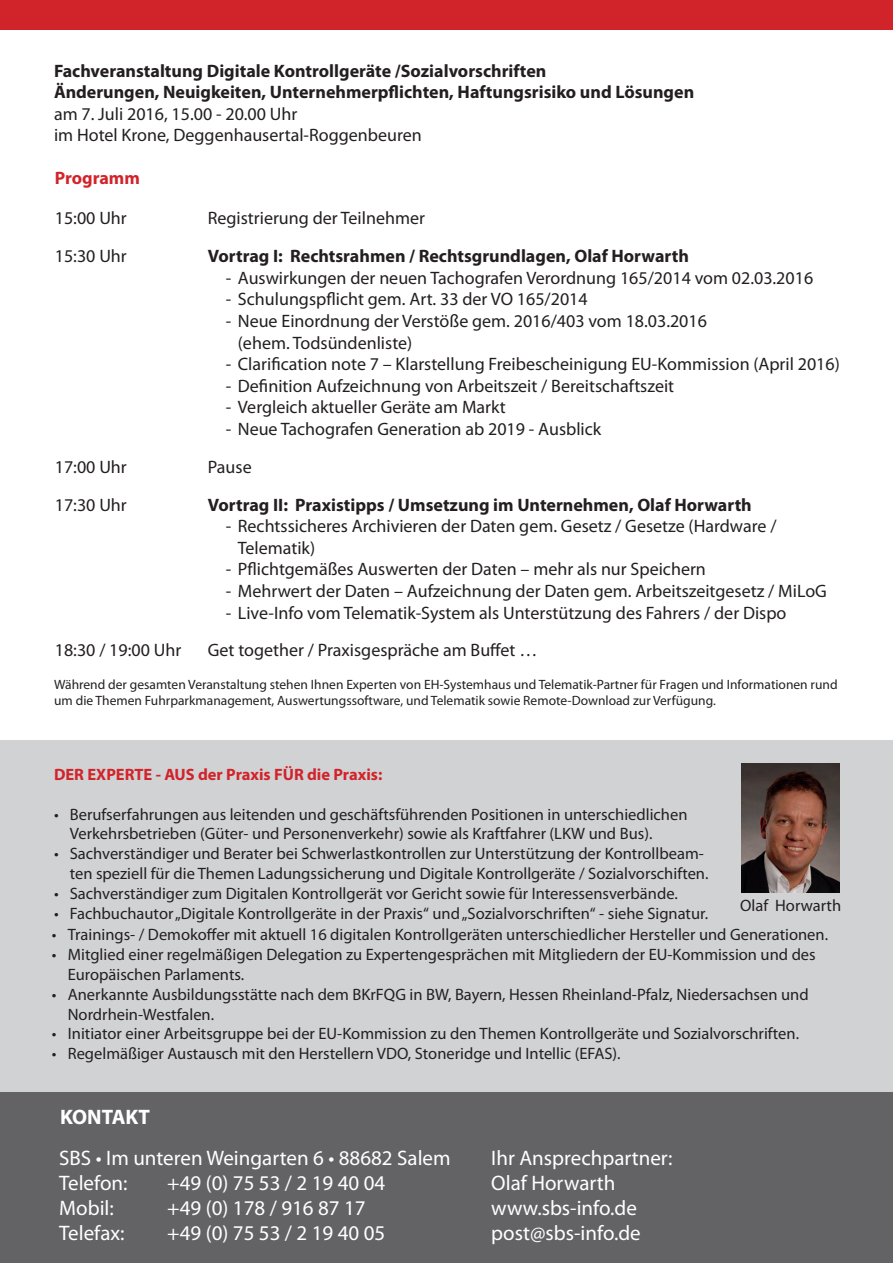
<style>
.page{position:relative;width:893px;height:1263px;background:#fff}
.page>*{position:absolute;margin:0;border:0;box-sizing:border-box;transform-origin:0 0}
.t1{font:21px "Myriad Pro";color:#fff}
.t2{font:700 21px "Myriad Pro";color:#fff}
.t3{font:18px/21.6px "Myriad Pro";color:#231f20}
.t4{font:700 18px/21.6px "Myriad Pro";color:#231f20}
.t5{font:700 18px "Myriad Pro";color:#d1232a}
.t6{font:16.5px/19.8px "Myriad Pro";color:#231f20}
.t7{font:700 16.5px "Myriad Pro";color:#d1232a}
.t8{font:13.5px/16.2px "Myriad Pro";color:#231f20}
</style>
<div class="page">
<div style="left:0;top:740px;width:893px;height:351px;background:#d1d2d4"></div>
<div style="left:0;top:0;width:893px;height:30px;background:#d1232a"></div>
<img style="left:741px;top:763px;width:98px;height:129px">
<div style="left:1px;top:1093px;width:892px;height:170px;background:#636366"></div>
<p class="t4" style="left:54px;top:59px;width:642px">Fachveranstaltung Digitale Kontrollgeräte /Sozialvorschriften<br>Änderungen, Neuigkeiten, Unternehmerpflichten, Haftungsrisiko und Lösungen</p>
<p class="t3" style="left:54px;top:103px;width:369px">am 7. Juli 2016, 15.00 - 20.00 Uhr<br>im Hotel Krone, Deggenhausertal-Roggenbeuren</p>
<p class="t5" style="left:55px;top:167px;width:87px">Programm</p>
<p class="t3" style="left:55px;top:207px;width:73px">15:00 Uhr</p>
<p class="t3" style="left:208px;top:207px;width:219px">Registrierung der Teilnehmer</p>
<p class="t3" style="left:55px;top:245px;width:73px">15:30 Uhr</p>
<p class="t4" style="left:208px;top:245px;width:482px">Vortrag I: Rechtsrahmen / Rechtsgrundlagen, Olaf Horwarth</p>
<p class="t3" style="left:226px;top:267px;width:589px">- Auswirkungen der neuen Tachografen Verordnung 165/2014 vom 02.03.2016</p>
<p class="t3" style="left:226px;top:288px;width:363px">- Schulungspflicht gem. Art. 33 der VO 165/2014</p>
<p class="t3" style="left:238px;top:310px;width:471px;text-indent:-12px">- Neue Einordnung der Verstöße gem. 2016/403 vom 18.03.2016 (ehem. Todsündenliste)</p>
<p class="t3" style="left:226px;top:353px;width:615px">- Clarification note 7 – Klarstellung Freibescheinigung EU-Kommission (April 2016)</p>
<p class="t3" style="left:226px;top:375px;width:450px">- Definition Aufzeichnung von Arbeitszeit / Bereitschaftszeit</p>
<p class="t3" style="left:226px;top:396px;width:281px">- Vergleich aktueller Geräte am Markt</p>
<p class="t3" style="left:226px;top:418px;width:377px">- Neue Tachografen Generation ab 2019 - Ausblick</p>
<p class="t3" style="left:55px;top:456px;width:73px">17:00 Uhr</p>
<p class="t3" style="left:208px;top:456px;width:45px">Pause</p>
<p class="t3" style="left:55px;top:493px;width:73px">17:30 Uhr</p>
<p class="t4" style="left:208px;top:493px;width:545px">Vortrag II: Praxistipps / Umsetzung im Unternehmen, Olaf Horwarth</p>
<p class="t3" style="left:238px;top:515px;width:540px;text-indent:-12px">- Rechtssicheres Archivieren der Daten gem. Gesetz / Gesetze (Hardware /<br>Telematik)</p>
<p class="t3" style="left:226px;top:558px;width:482px">- Pflichtgemäßes Auswerten der Daten – mehr als nur Speichern</p>
<p class="t3" style="left:226px;top:580px;width:602px">- Mehrwert der Daten – Aufzeichnung der Daten gem. Arbeitszeitgesetz / MiLoG</p>
<p class="t3" style="left:226px;top:601px;width:562px">- Live-Info vom Telematik-System als Unterstützung des Fahrers / der Dispo</p>
<p class="t3" style="left:55px;top:639px;width:128px">18:30 / 19:00 Uhr</p>
<p class="t3" style="left:208px;top:639px;width:331px">Get together / Praxisgespräche am Buffet …</p>
<p class="t8" style="left:54px;top:676px;width:785px">Während der gesamten Veranstaltung stehen Ihnen Experten von EH-Systemhaus und Telematik-Partner für Fragen und Informationen rund um die Themen Fuhrparkmanagement, Auswertungssoftware, und Telematik sowie Remote-Download zur Verfügung.</p>
<p class="t7" style="left:54px;top:764px;width:330px">DER EXPERTE - AUS der Praxis FÜR die Praxis:</p>
<p class="t6" style="left:70px;top:804px;width:619px;text-indent:-16px">• Berufserfahrungen aus leitenden und geschäftsführenden Positionen in unterschiedlichen<br>Verkehrsbetrieben (Güter- und Personenverkehr) sowie als Kraftfahrer (LKW und Bus).</p>
<p class="t6" style="left:54px;top:843px;width:656px;text-align:right">• Sachverständiger und Berater bei Schwerlastkontrollen zur Unterstützung der Kontrollbeam&shy;ten speziell für die Themen Ladungssicherung und Digitale Kontrollgeräte / Sozialvorschiften.</p>
<p class="t6" style="left:54px;top:883px;width:625px">• Sachverständiger zum Digitalen Kontrollgerät vor Gericht sowie für Interessensverbände.</p>
<p class="t6" style="left:54px;top:903px;width:656px">• Fachbuchautor „Digitale Kontrollgeräte in der Praxis“ und „Sozialvorschriften“ - siehe Signatur.</p>
<p class="t6" style="left:52px;top:925px;width:778px">• Trainings- / Demokoffer mit aktuell 16 digitalen Kontrollgeräten unterschiedlicher Hersteller und Generationen.</p>
<p class="t6" style="left:68px;top:944px;width:749px;text-indent:-16px">• Mitglied einer regelmäßigen Delegation zu Expertengesprächen mit Mitgliedern der EU-Kommission und des<br>Europäischen Parlaments.</p>
<p class="t6" style="left:68px;top:984px;width:742px;text-indent:-16px">• Anerkannte Ausbildungsstätte nach dem BKrFQG in BW, Bayern, Hessen Rheinland-Pfalz, Niedersachsen und<br>Nordrhein-Westfalen.</p>
<p class="t6" style="left:52px;top:1024px;width:749px">• Initiator einer Arbeitsgruppe bei der EU-Kommission zu den Themen Kontrollgeräte und Sozialvorschriften.</p>
<p class="t6" style="left:52px;top:1043px;width:570px">• Regelmäßiger Austausch mit den Herstellern VDO, Stoneridge und Intellic (EFAS).</p>
<p class="t6" style="left:740px;top:895px;width:103px">Olaf Horwarth</p>
<p class="t2" style="left:60px;top:1103px;width:92px">KONTAKT</p>
<p class="t1" style="left:59px;top:1145px;width:393px">SBS • Im unteren Weingarten 6 • 88682 Salem</p>
<p class="t1" style="left:491px;top:1145px;width:183px">Ihr Ansprechpartner:</p>
<p class="t1" style="left:59px;top:1170px;width:70px">Telefon:</p>
<p class="t1" style="left:167px;top:1170px;width:220px">+49 (0) 75 53 / 2 19 40 04</p>
<p class="t1" style="left:491px;top:1170px;width:126px">Olaf Horwarth</p>
<p class="t1" style="left:59px;top:1195px;width:56px">Mobil:</p>
<p class="t1" style="left:167px;top:1195px;width:200px">+49 (0) 178 / 916 87 17</p>
<p class="t1" style="left:491px;top:1195px;width:147px">www.sbs-info.de</p>
<p class="t1" style="left:59px;top:1220px;width:67px">Telefax:</p>
<p class="t1" style="left:167px;top:1220px;width:220px">+49 (0) 75 53 / 2 19 40 05</p>
<p class="t1" style="left:491px;top:1220px;width:151px">post@sbs-info.de</p>
</div>
